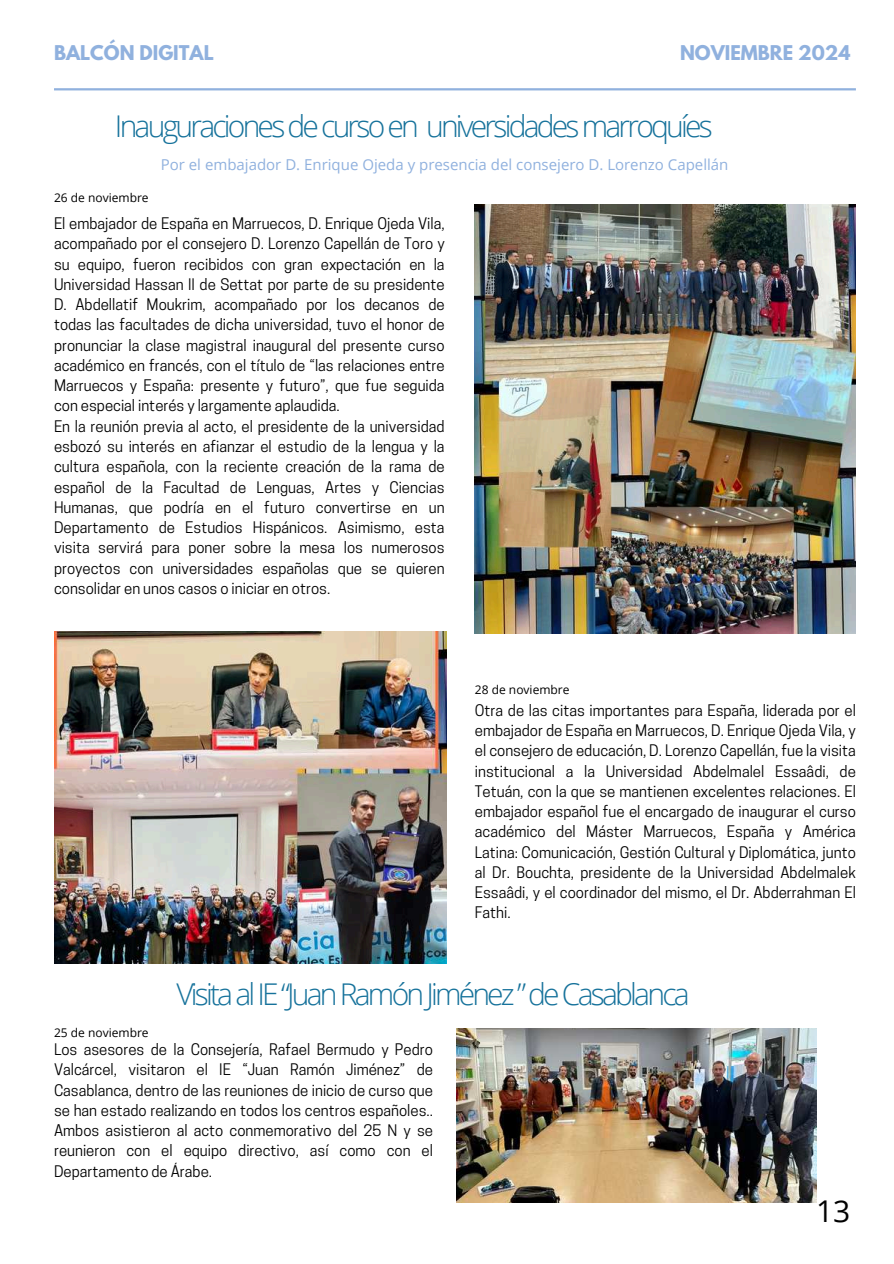
<style>
.page{position:relative;width:894px;height:1264px;background:#fff}
.page>*{position:absolute;margin:0;border:0;box-sizing:border-box;transform-origin:0 0}
.t1{font:300 30px "Open Sans";letter-spacing:-.095em;color:#16729b}
.t2{font:30px "Open Sans";color:#000}
.t3{font:700 18px "League Spartan";color:#90b1de}
.t4{font:15px/20.2px "Cooper Hewitt";color:#000;text-align:justify}
.t5{font:15px "Open Sans";color:#90b1de}
.t6{font:12px "Open Sans";color:#000}
</style>
<div class="page">
<hr style="left:54px;top:88px;width:801px;height:2px;background:#90b1de">
<img style="left:475px;top:205px;width:380px;height:428px">
<img style="left:54px;top:631px;width:393px;height:332px">
<img style="left:456px;top:1028px;width:359px;height:174px">
<p class="t3" style="left:54px;top:39px;width:161px">BALCÓN DIGITAL</p>
<p class="t3" style="left:679px;top:39px;width:172px">NOVIEMBRE 2024</p>
<h1 class="t1" style="left:115px;top:106px;width:599px">Inauguraciones de curso en universidades marroquíes</h1>
<p class="t5" style="left:161px;top:154px;width:569px">Por el embajador D. Enrique Ojeda y presencia del consejero D. Lorenzo Capellán</p>
<p class="t6" style="left:54px;top:189px;width:96px">26 de noviembre</p>
<p class="t4" style="left:54px;top:213px;width:392px;text-align:left">El embajador de España en Marruecos, D. Enrique Ojeda Vila, acompañado por el consejero D. Lorenzo Capellán de Toro y su equipo, fueron recibidos con gran expectación en la Universidad Hassan II de Settat por parte de su presidente D. Abdellatif Moukrim, acompañado por los decanos de todas las facultades de dicha universidad, tuvo el honor de pronunciar la clase magistral inaugural del presente curso académico en francés, con el título de &lt;las relaciones entre Marruecos y España: presente y futuro=, que fue seguida con especial interés y largamente aplaudida.<br>En la reunión previa al acto, el presidente de la universidad esbozó su interés en afianzar el estudio de la lengua y la cultura española, con la reciente creación de la rama de español de la Facultad de Lenguas, Artes y Ciencias Humanas, que podría en el futuro convertirse en un Departamento de Estudios Hispánicos. Asimismo, esta visita servirá para poner sobre la mesa los numerosos proyectos con universidades españolas que se quieren consolidar en unos casos o iniciar en otros.</p>
<p class="t6" style="left:475px;top:681px;width:96px">28 de noviembre</p>
<p class="t4" style="left:475px;top:700px;width:382px">Otra de las citas importantes para España, liderada por el embajador de España en Marruecos, D. Enrique Ojeda Vila, y el consejero de educación, D. Lorenzo Capellán, fue la visita institucional a la Universidad Abdelmalel Essaâdi, de Tetuán, con la que se mantienen excelentes relaciones. El embajador español fue el encargado de inaugurar el curso académico del Máster Marruecos, España y América Latina: Comunicación, Gestión Cultural y Diplomática, junto al Dr. Bouchta, presidente de la Universidad Abdelmalek Essaâdi, y el coordinador del mismo, el Dr. Abderrahman El Fathi.</p>
<p class="t6" style="left:54px;top:1024px;width:96px">25 de noviembre</p>
<h1 class="t1" style="left:176px;top:974px;width:514px">Visita al IE &lt;Juan Ramón Jiménez = de Casablanca</h1>
<p class="t4" style="left:54px;top:1039px;width:380px">Los asesores de la Consejería, Rafael Bermudo y Pedro Valcárcel, visitaron el IE &lt;Juan Ramón Jiménez= de Casablanca, dentro de las reuniones de inicio de curso que se han estado realizando en todos los centros españoles..<br>Ambos asistieron al acto conmemorativo del 25 N y se reunieron con el equipo directivo, así como con el Departamento de Árabe.</p>
<h1 class="t2" style="left:815px;top:1190px;width:36px">13</h1>
</div>
